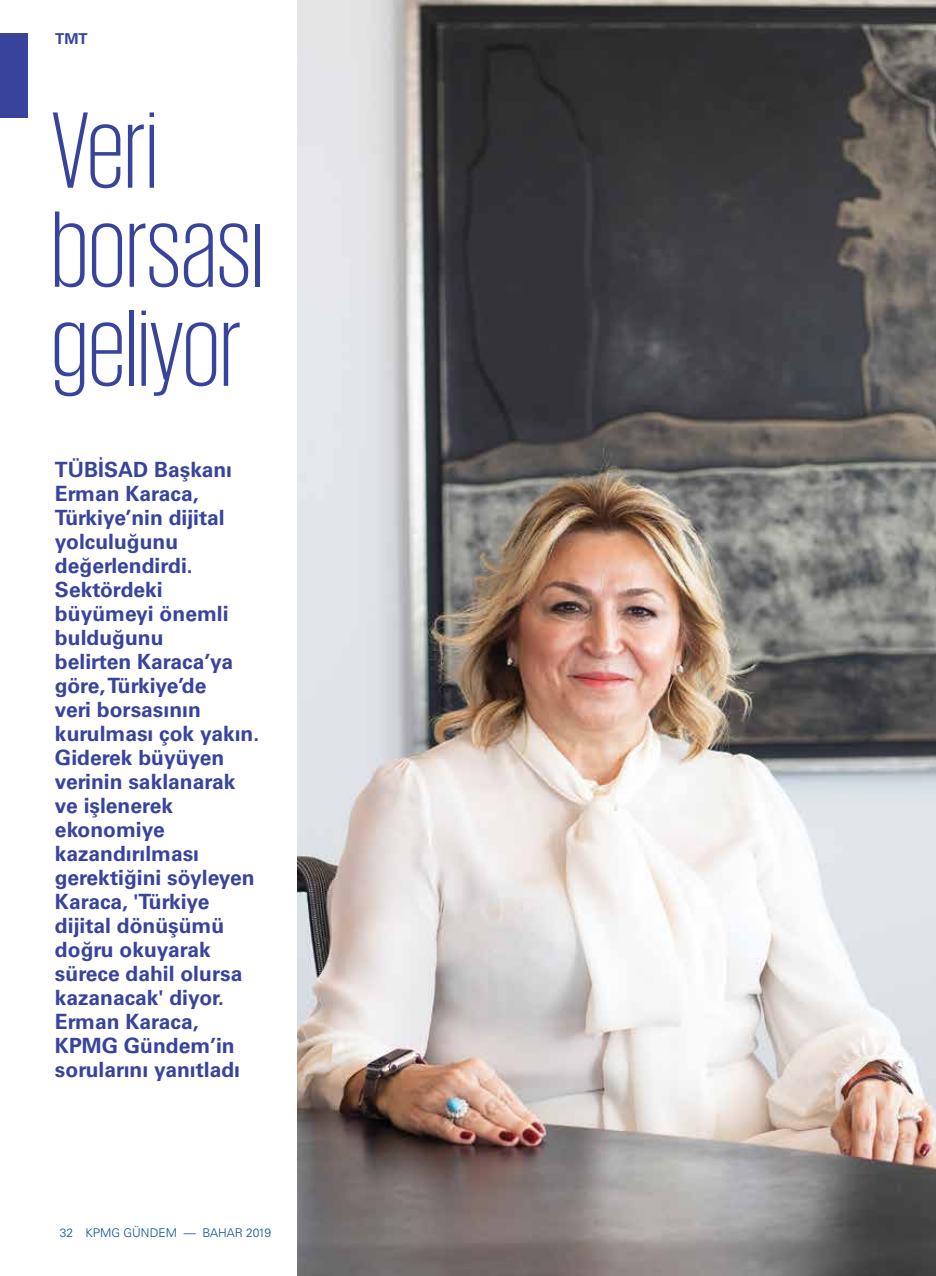
<style>
.page{position:relative;width:936px;height:1276px;background:#fff}
.page>*{position:absolute;margin:0;border:0;box-sizing:border-box;transform-origin:0 0}
.t1{font:300 111px/99px "KPMG";letter-spacing:.01em;color:#38449c}
.t2{font:700 21px/24px "Univers LT Std";color:#38449c}
.t3{font:700 15px "Univers LT Std";color:#38449c}
.t4{font:300 12px "Univers LT Std";color:#004e98}
</style>
<div class="page">
<img style="left:297px;top:0;width:638px;height:1276px">
<div style="left:0;top:33px;width:28px;height:85px;background:#38449c"></div>
<p class="t3" style="left:55px;top:30px;width:34px">TMT</p>
<h1 class="t1" style="left:52px;top:98px;width:213px">Veri borsası geliyor</h1>
<p class="t2" style="left:55px;top:457px;width:206px">TÜBİSAD Başkanı<br>Erman Karaca,<br>Türkiye’nin dijital yolculuğunu değerlendirdi.<br>Sektördeki büyümeyi önemli bulduğunu<br>belirten Karaca’ya göre, Türkiye’de<br>veri borsasının kurulması çok yakın.<br>Giderek büyüyen verinin saklanarak ve işlenerek ekonomiye kazandırılması gerektiğini söyleyen<br>Karaca, 'Türkiye dijital dönüşümü doğru okuyarak sürece dahil olursa kazanacak' diyor.<br>Erman Karaca,<br>KPMG Gündem’in sorularını yanıtladı</p>
<p class="t4" style="left:60px;top:1225px;width:213px">32 KPMG GÜNDEM — BAHAR 2019</p>
</div>
